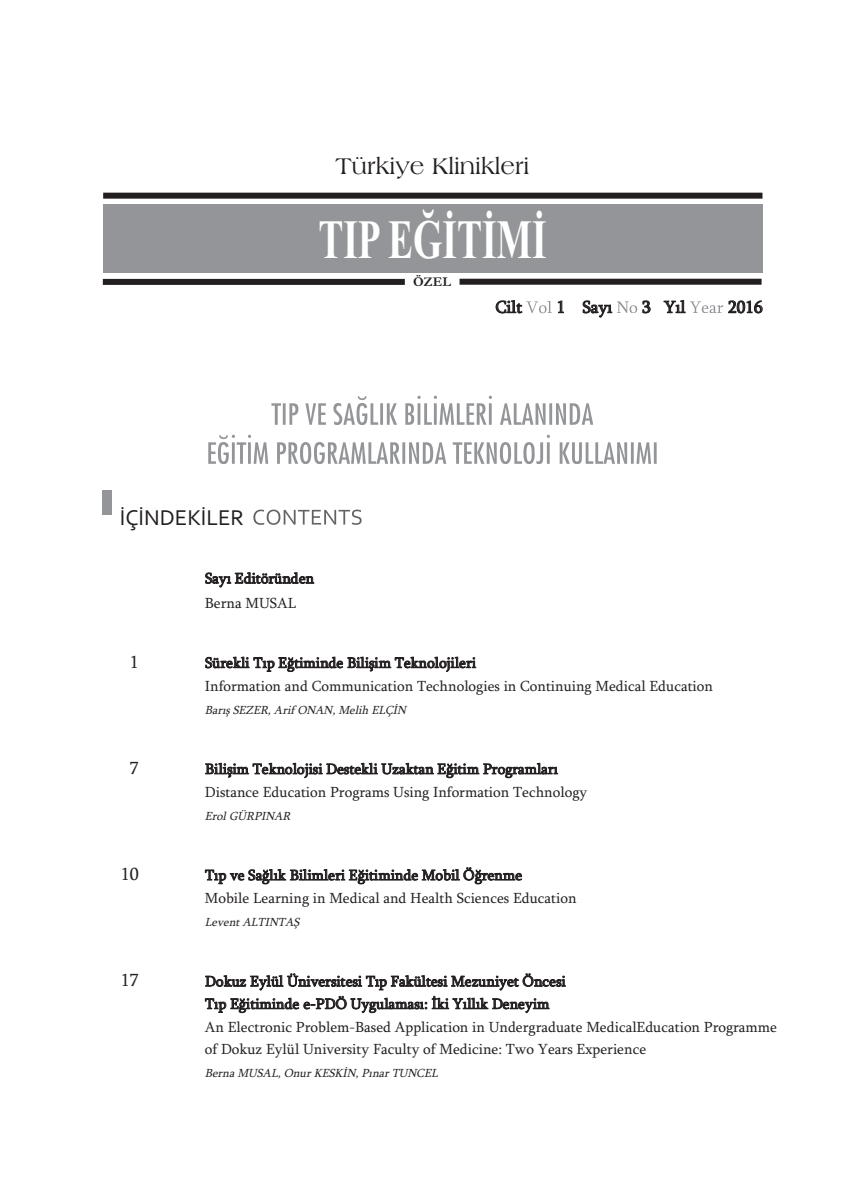
<style>
.page{position:relative;width:865px;height:1197px;background:#fff}
.page>*{position:absolute;margin:0;border:0;box-sizing:border-box;transform-origin:0 0}
.t1{font:700 55.35px "Times New Roman";color:#fff;scale:.68 1}
.t2{font:24px "Americana BT Roman";color:#231f20}
.t3{font:22.5px "Corbel";color:#231f20}
.t4{font:18px "Sylfaen";color:#231f20}
.t5{font:17.25px "Sylfaen";color:#231f20}
.t6{font:15px/22.6px "Sylfaen";color:#231f20}
.t7{font:700 13.5px "Garamond";color:#231f20}
.t8{font:italic 12px "Sylfaen";color:#231f20}
</style>
<div class="page">
<svg style="left:253px;top:509px;width:108px;height:16px"></svg>
<div style="left:103px;top:489px;width:9px;height:25px;background:#939598"></div>
<svg style="left:526px;top:301px;width:26px;height:12px"></svg>
<svg style="left:617px;top:301px;width:20px;height:12px"></svg>
<svg style="left:690px;top:301px;width:33px;height:12px"></svg>
<div style="left:103px;top:204px;width:659px;height:68px;background:#939598"></div>
<div style="left:103px;top:193px;width:659px;height:6px;background:#231f20"></div>
<div style="left:103px;top:279px;width:302px;height:6px;background:#231f20"></div>
<div style="left:459px;top:279px;width:302px;height:6px;background:#231f20"></div>
<svg style="left:271px;top:395px;width:203px;height:30px"></svg>
<svg style="left:208px;top:434px;width:135px;height:30px"></svg>
<h2 class="t2" style="left:335px;top:152px;width:195px">Türkiye Klinikleri</h2>
<h1 class="t1" style="left:318px;top:207px;width:337px">TIP EĞİTİMİ</h1>
<p class="t7" style="left:413px;top:274px;width:39px">ÖZEL</p>
<h3 class="t3" style="left:120px;top:503px;width:126px">İÇİNDEKİLER</h3>
<p class="t6" style="left:205px;top:566px;width:111px;line-height:24.5px">Sayı Editöründen<br>Berna MUSAL</p>
<p class="t5" style="left:495px;top:296px;width:28px">Cilt</p>
<p class="t5" style="left:556px;top:296px;width:57px">1 Sayı</p>
<p class="t5" style="left:642px;top:296px;width:45px">3 Yıl</p>
<p class="t5" style="left:728px;top:296px;width:36px">2016</p>
<p class="t4" style="left:130px;top:651px;width:10px">1</p>
<p class="t6" style="left:205px;top:651px;width:509px;line-height:23.2px">Sürekli Tıp Eğtiminde Bilişim Teknolojileri<br>Information and Communication Technologies in Continuing Medical Education</p>
<p class="t8" style="left:205px;top:702px;width:206px">Barış SEZER, Arif ONAN, Melih ELÇİN</p>
<p class="t4" style="left:130px;top:757px;width:10px">7</p>
<p class="t6" style="left:205px;top:757px;width:384px;line-height:23.1px">Bilişim Teknolojisi Destekli Uzaktan Eğitim Programları<br>Distance Education Programs Using Information Technology</p>
<p class="t8" style="left:205px;top:808px;width:90px">Erol GÜRPINAR</p>
<p class="t4" style="left:121px;top:863px;width:19px">10</p>
<p class="t6" style="left:205px;top:863px;width:373px;line-height:23.1px">Tıp ve Sağlık Bilimleri Eğitiminde Mobil Öğrenme<br>Mobile Learning in Medical and Health Sciences Education</p>
<p class="t8" style="left:205px;top:914px;width:99px">Levent ALTINTAŞ</p>
<p class="t4" style="left:121px;top:969px;width:19px">17</p>
<p class="t6" style="left:205px;top:969px;width:573px">Dokuz Eylül Üniversitesi Tıp Fakültesi Mezuniyet Öncesi<br>Tıp Eğitiminde e-PDÖ Uygulaması: İki Yıllık Deneyim<br>An Electronic Problem-Based Application in Undergraduate MedicalEducation Programme of Dokuz Eylül University Faculty of Medicine: Two Years Experience</p>
<p class="t8" style="left:205px;top:1065px;width:238px">Berna MUSAL, Onur KESKİN, Pınar TUNCEL</p>
</div>
